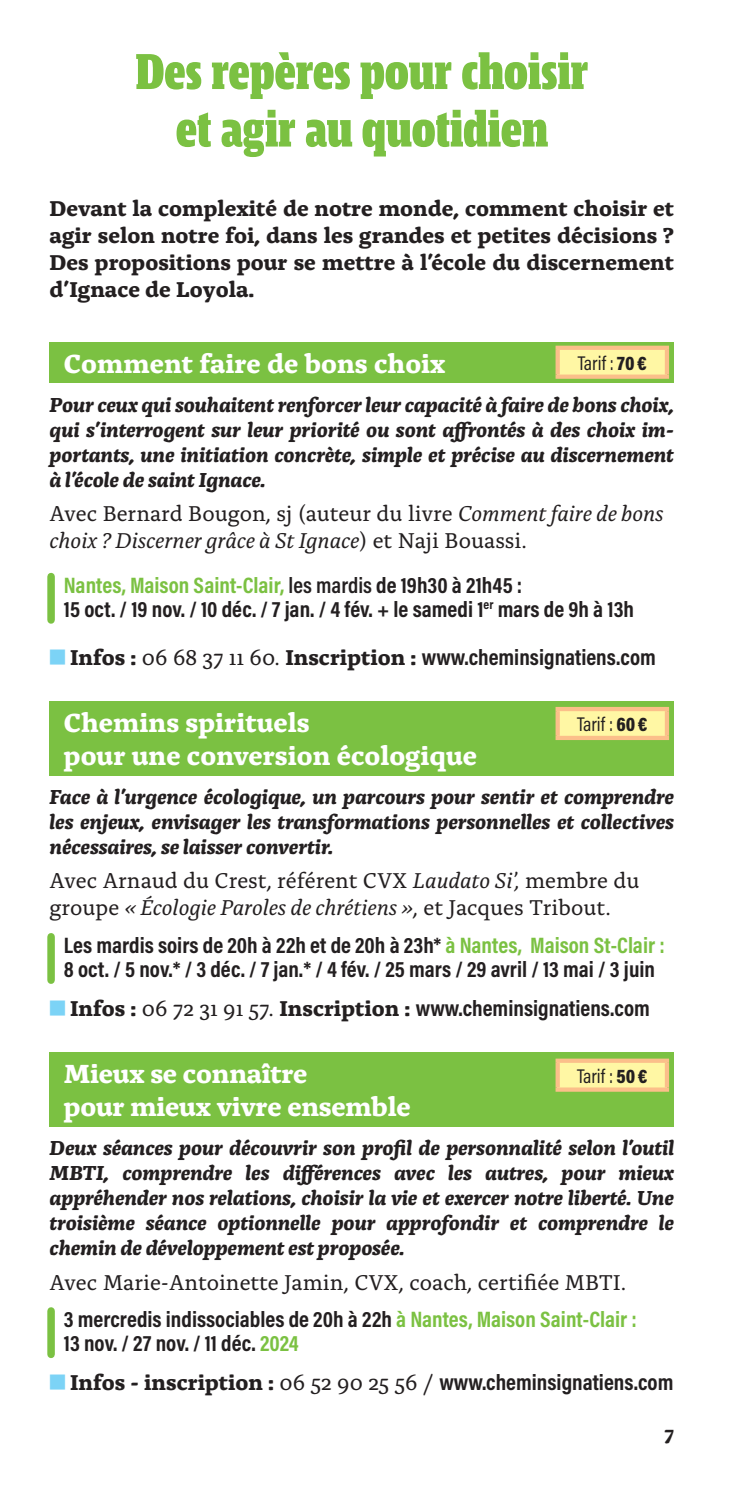
<style>
.page{position:relative;width:745px;height:1489px;background:#fff}
.page>*{position:absolute;margin:0;border:0;box-sizing:border-box;transform-origin:0 0}
.proposition_-_TITRE{font:900 52.5px/57.5px "Mislab Std Compact";color:#7bc142;text-align:center}
.proposition_-_thème_Ignace{font:700 27.5px/33px "Alda OTCEV";color:#fff}
.proposition_-_date_Ignace{font:700 22.5px/23.8px "Acumin Pro Cond";color:#231f20}
.proposition_-_texte{font:22.5px/27px "Alda OTCEV";color:#231f20}
.intro{font:700 22.5px/27px "Alda OTCEV";color:#231f20;text-align:justify}
.proposition_-_date_Repères{font:700 22.5px/23.8px "Acumin Pro Cond";color:#231f20}
.proposition_-_intitulé{font:22.5px "Alda OTCEV";color:#231f20}
.proposition_-_chapo{font:italic 700 21.25px/25px "Alda OTCEV";letter-spacing:-.005em;color:#231f20;text-align:justify}
.t1{font:20px "Acumin Pro Cond";color:#231f20}
.t2{font:700 20px "Alda OTCEV";color:#231f20}
.s1{font-style:italic}
.s2{color:#7bc142}
.s3{font-weight:600}
.s4{font-family:"Alda OTCEV"}
.s5{font-family:"Alda OTCEV";font-weight:400}
.s6{font-weight:900}
</style>
<div class="page">
<div style="left:50px;top:342px;width:623px;height:41px;background:#7bc142"></div>
<div style="left:47px;top:576px;width:8px;height:44px;background:#7bc142"></div>
<div style="left:50px;top:701px;width:623px;height:74px;background:#7bc142"></div>
<div style="left:47px;top:936px;width:8px;height:44px;background:#7bc142"></div>
<div style="left:50px;top:1052px;width:623px;height:74px;background:#7bc142"></div>
<div style="left:47px;top:1310px;width:8px;height:44px;background:#7bc142"></div>
<div style="left:557px;top:348px;width:109px;height:28px;background:#fff7a4"></div>
<div style="left:555px;top:345px;width:113px;height:5px;background:#fbbf8a"></div>
<svg style="left:555px;top:350px;width:4px;height:24px"></svg>
<svg style="left:665px;top:350px;width:3px;height:24px"></svg>
<div style="left:555px;top:374px;width:113px;height:5px;background:#fbbf8a"></div>
<div style="left:557px;top:709px;width:109px;height:29px;background:#fff7a4"></div>
<hr style="left:555px;top:707px;width:113px;height:4px;background:#fbbf8a">
<svg style="left:555px;top:711px;width:4px;height:24px"></svg>
<svg style="left:664px;top:711px;width:4px;height:24px"></svg>
<div style="left:555px;top:735px;width:113px;height:5px;background:#fbbf8a"></div>
<div style="left:557px;top:1060px;width:109px;height:29px;background:#fff7a4"></div>
<svg style="left:555px;top:1058px;width:113px;height:4px"></svg>
<svg style="left:555px;top:1062px;width:4px;height:25px"></svg>
<svg style="left:664px;top:1062px;width:4px;height:25px"></svg>
<svg style="left:555px;top:1087px;width:113px;height:4px"></svg>
<p class="proposition_-_TITRE" style="left:135px;top:43px;width:454px">Des repères pour choisir et agir au quotidien</p>
<p class="intro" style="left:50px;top:193px;width:625px">Devant la complexité de notre monde, comment choisir et agir selon notre foi, dans les grandes et petites décisions ?<br>Des propositions pour se mettre à l’école du discernement d’Ignace de Loyola.</p>
<p class="proposition_-_thème_Ignace" style="left:64px;top:344px;width:383px">Comment faire de bons choix</p>
<p class="proposition_-_chapo" style="left:50px;top:390px;width:625px">Pour ceux qui souhaitent renforcer leur capacité à faire de bons choix, qui s’interrogent sur leur priorité ou sont affrontés à des choix im&shy;portants, une initiation concrète, simple et précise au discernement à l’école de saint Ignace.</p>
<p class="proposition_-_texte" style="left:50px;top:498px;width:615px">Avec Bernard Bougon, sj (auteur du livre <span class="s1">Comment faire de bons choix ? Discerner grâce à St Ignace</span>) et Naji Bouassi.</p>
<p class="proposition_-_date_Repères" style="left:64px;top:573px;width:571px"><span class="s2">Nantes, Maison Saint-Clair,</span> <span class="s3">les mardis</span> de 19h30 à 21h45 :<br>15 oct. / 19 nov. / 10 déc. / 7 jan. / 4 fév. + le samedi 1<sup>er</sup> mars de 9h à 13h</p>
<p class="proposition_-_date_Ignace" style="left:70px;top:644px;width:587px"><span class="s4">Infos :</span> <span class="s5">06 68 37 11 60.</span> <span class="s4">Inscription :</span> www.cheminsignatiens.com</p>
<p class="t1" style="left:577px;top:350px;width:70px">Tarif : <span class="s6">70 €</span></p>
<p class="proposition_-_thème_Ignace" style="left:64px;top:703px;width:414px">Chemins spirituels<br>pour une conversion écologique</p>
<p class="proposition_-_chapo" style="left:50px;top:782px;width:625px">Face à l’urgence écologique, un parcours pour sentir et comprendre les enjeux, envisager les transformations personnelles et collectives nécessaires, se laisser convertir.</p>
<p class="proposition_-_texte" style="left:50px;top:865px;width:591px">Avec Arnaud du Crest, référent CVX <span class="s1">Laudato Si’,</span> membre du groupe <span class="s1">« Écologie Paroles de chrétiens »</span>, et Jacques Tribout.</p>
<p class="proposition_-_date_Ignace" style="left:64px;top:933px;width:602px">Les mardis soirs de 20h à 22h et de 20h à 23h* <span class="s2">à Nantes, Maison St-Clair :<br></span>8 oct. / 5 nov.* / 3 déc. / 7 jan.* / 4 fév. / 25 mars / 29 avril / 13 mai / 3 juin</p>
<p class="proposition_-_date_Ignace" style="left:70px;top:995px;width:581px"><span class="s4">Infos :</span> <span class="s5">06 72 31 91 57.</span> <span class="s4">Inscription :</span> www.cheminsignatiens.com</p>
<p class="t1" style="left:576px;top:711px;width:72px">Tarif : <span class="s6">60 €</span></p>
<p class="proposition_-_thème_Ignace" style="left:64px;top:1054px;width:348px">Mieux se connaître<br>pour mieux vivre ensemble</p>
<p class="proposition_-_chapo" style="left:50px;top:1133px;width:625px">Deux séances pour découvrir son profil de personnalité selon l’outil MBTI, comprendre les différences avec les autres, pour mieux appréhender nos relations, choisir la vie et exercer notre liberté. Une troisième séance optionnelle pour approfondir et comprendre le chemin de développement est proposée.</p>
<p class="proposition_-_intitulé" style="left:50px;top:1265px;width:577px">Avec Marie-Antoinette Jamin, CVX, coach, certifiée MBTI.</p>
<p class="proposition_-_date_Ignace" style="left:64px;top:1307px;width:574px">3 mercredis indissociables de 20h à 22h <span class="s2">à Nantes, Maison Saint-Clair :<br></span>13 nov. / 27 nov. / 11 déc. <span class="s2">2024</span></p>
<p class="proposition_-_date_Ignace" style="left:70px;top:1369px;width:604px"><span class="s4">Infos - inscription :</span> <span class="s5">06 52 90 25 56 /</span> www.cheminsignatiens.com</p>
<p class="t1" style="left:576px;top:1062px;width:72px">Tarif : <span class="s6">50 €</span></p>
<p class="t2" style="left:664px;top:1417px;width:11px">7</p>
</div>
